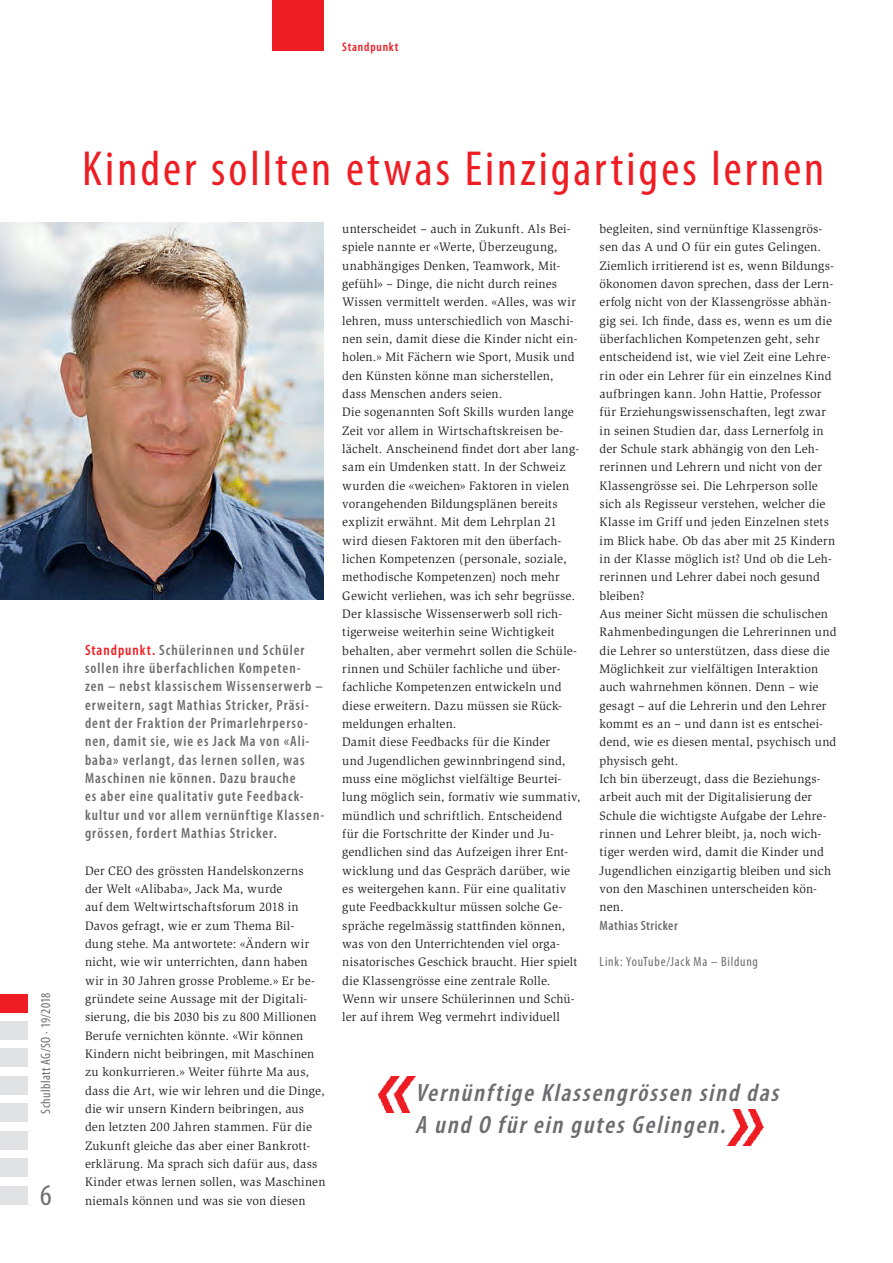
<style>
.page{position:relative;width:893px;height:1263px;background:#fff}
.page>*{position:absolute;margin:0;border:0;box-sizing:border-box;transform-origin:0 0}
.t1{font:condensed 49.5px "Myriad Pro";letter-spacing:.06em;color:#ee1d23}
.t2{font:condensed 30px "Myriad Pro";color:#6c6d70}
.t3{font:italic 600 condensed 25.05px/31.5px "Myriad Pro";color:#6c6d70}
.t4{font:600 condensed 15px/18.3px "Myriad Pro";letter-spacing:.065em;color:#6c6d70}
.t5{font:condensed 13.5px "Myriad Pro";letter-spacing:.045em;color:#6c6d70}
.t6{font:600 condensed 13.5px "Myriad Pro";letter-spacing:.035em;color:#6c6d70}
.t7{font:12.6px/18.3px "Slimbach Std";letter-spacing:.015em;color:#231f20}
.t8{font:600 condensed 12.6px "Myriad Pro";letter-spacing:.065em;color:#ee1d23}
.s1{color:#ee1d23}
</style>
<div class="page">
<div style="left:0;top:1021px;width:28px;height:18px;background:#e1e2e4"></div>
<div style="left:0;top:1048px;width:28px;height:19px;background:#e1e2e4"></div>
<div style="left:0;top:1076px;width:28px;height:18px;background:#e1e2e4"></div>
<div style="left:0;top:1103px;width:28px;height:19px;background:#e1e2e4"></div>
<div style="left:0;top:1131px;width:28px;height:18px;background:#e1e2e4"></div>
<div style="left:0;top:1186px;width:28px;height:18px;background:#e1e2e4"></div>
<div style="left:0;top:1158px;width:28px;height:19px;background:#e1e2e4"></div>
<div style="left:272px;top:0;width:51px;height:51px;background:#ee1d23"></div>
<div style="left:0;top:994px;width:28px;height:19px;background:#ee1d23"></div>
<img style="left:0;top:223px;width:323px;height:377px">
<img style="left:378px;top:1076px;width:37px;height:36px">
<img style="left:727px;top:1109px;width:37px;height:36px">
<p class="t8" style="left:342px;top:39px;width:58px">Standpunkt</p>
<p class="t5" style="left:38px;top:1114px;width:123px;rotate:-90deg">Schulblatt AG/SO · 19/2018</p>
<h2 class="t2" style="left:40px;top:1176px;width:13px">6</h2>
<h1 class="t1" style="left:82px;top:138px;width:744px">Kinder sollten etwas Einzigartiges lernen</h1>
<p class="t7" style="left:342px;top:220px;width:240px">unterscheidet – auch in Zukunft. Als Bei&shy;spiele nannte er «Werte, Überzeugung, unabhängiges Denken, Teamwork, Mit&shy;gefühl» – Dinge, die nicht durch reines Wissen vermittelt werden. «Alles, was wir lehren, muss unterschiedlich von Maschi&shy;nen sein, damit diese die Kinder nicht ein&shy;holen.» Mit Fächern wie Sport, Musik und den Künsten könne man sicherstellen, dass Menschen anders seien.<br>Die sogenannten Soft Skills wurden lange Zeit vor allem in Wirtschaftskreisen be&shy;lächelt. Anscheinend findet dort aber lang&shy;sam ein Umdenken statt. In der Schweiz wurden die «weichen» Faktoren in vielen vorangehenden Bildungsplänen bereits explizit erwähnt. Mit dem Lehrplan 21 wird diesen Faktoren mit den überfach&shy;lichen Kompetenzen (personale, soziale, methodische Kompetenzen) noch mehr Gewicht verliehen, was ich sehr begrüsse.<br>Der klassische Wissenserwerb soll rich&shy;tigerweise weiterhin seine Wichtigkeit behalten, aber vermehrt sollen die Schüle&shy;rinnen und Schüler fachliche und über&shy;fachliche Kompetenzen entwickeln und diese erweitern. Dazu müssen sie Rück&shy;meldungen erhalten.<br>Damit diese Feedbacks für die Kinder<br>und Jugendlichen gewinnbringend sind, muss eine möglichst vielfältige Beurtei&shy;lung möglich sein, formativ wie summativ, mündlich und schriftlich. Entscheidend für die Fortschritte der Kinder und Ju&shy;gendlichen sind das Aufzeigen ihrer Ent&shy;wicklung und das Gespräch darüber, wie es weitergehen kann. Für eine qualitativ gute Feedbackkultur müssen solche Ge&shy;spräche regelmässig stattfinden können, was von den Unterrichtenden viel orga&shy;nisatorisches Geschick braucht. Hier spielt die Klassengrösse eine zentrale Rolle.<br>Wenn wir unsere Schülerinnen und Schü&shy;ler auf ihrem Weg vermehrt individuell</p>
<p class="t7" style="left:600px;top:220px;width:238px">begleiten, sind vernünftige Klassengrös&shy;sen das A und O für ein gutes Gelingen.<br>Ziemlich irritierend ist es, wenn Bildungs&shy;ökonomen davon sprechen, dass der Lern&shy;erfolg nicht von der Klassengrösse abhän&shy;gig sei. Ich finde, dass es, wenn es um die überfachlichen Kompetenzen geht, sehr entscheidend ist, wie viel Zeit eine Lehre&shy;rin oder ein Lehrer für ein einzelnes Kind aufbringen kann. John Hattie, Professor für Erziehungswissenschaften, legt zwar in seinen Studien dar, dass Lernerfolg in der Schule stark abhängig von den Leh&shy;rerinnen und Lehrern und nicht von der Klassengrösse sei. Die Lehrperson solle sich als Regisseur verstehen, welcher die Klasse im Griff und jeden Einzelnen stets im Blick habe. Ob das aber mit 25 Kindern in der Klasse möglich ist? Und ob die Leh&shy;rerinnen und Lehrer dabei noch gesund bleiben?<br>Aus meiner Sicht müssen die schulischen Rahmenbedingungen die Lehrerinnen und die Lehrer so unterstützen, dass diese die Möglichkeit zur vielfältigen Interaktion auch wahrnehmen können. Denn – wie gesagt – auf die Lehrerin und den Lehrer kommt es an – und dann ist es entschei&shy;dend, wie es diesen mental, psychisch und physisch geht.<br>Ich bin überzeugt, dass die Beziehungs&shy;arbeit auch mit der Digitalisierung der Schule die wichtigste Aufgabe der Lehre&shy;rinnen und Lehrer bleibt, ja, noch wich&shy;tiger werden wird, damit die Kinder und Jugendlichen einzigartig bleiben und sich von den Maschinen unterscheiden kön&shy;nen.</p>
<p class="t6" style="left:600px;top:917px;width:80px">Mathias Stricker</p>
<p class="t5" style="left:600px;top:954px;width:160px">Link: YouTube/Jack Ma – Bildung</p>
<p class="t4" style="left:85px;top:640px;width:241px"><span class="s1">Standpunkt.</span> Schülerinnen und Schüler sollen ihre überfachlichen Kompeten-<br>zen – nebst klassischem Wissenserwerb – erweitern, sagt Mathias Stricker, Präsi&shy;dent der Fraktion der Primarlehrperso&shy;nen, damit sie, wie es Jack Ma von «Ali&shy;baba» verlangt, das lernen sollen, was Maschinen nie können. Dazu brauche<br>es aber eine qualitativ gute Feedback&shy;kultur und vor allem vernünftige Klassen&shy;grössen, fordert Mathias Stricker.</p>
<p class="t7" style="left:85px;top:861px;width:242px">Der CEO des grössten Handelskonzerns<br>der Welt «Alibaba», Jack Ma, wurde<br>auf dem Weltwirtschaftsforum 2018 in Davos gefragt, wie er zum Thema Bil&shy;dung stehe. Ma antwortete: «Ändern wir nicht, wie wir unterrichten, dann haben wir in 30 Jahren grosse Probleme.» Er be&shy;gründete seine Aussage mit der Digitali&shy;sierung, die bis 2030 bis zu 800 Millionen Berufe vernichten könnte. «Wir können Kindern nicht beibringen, mit Maschinen zu konkurrieren.» Weiter führte Ma aus, dass die Art, wie wir lehren und die Dinge, die wir unsern Kindern beibringen, aus den letzten 200 Jahren stammen. Für die Zukunft gleiche das aber einer Bankrott&shy;erklärung. Ma sprach sich dafür aus, dass Kinder etwas lernen sollen, was Maschinen niemals können und was sie von diesen</p>
<h3 class="t3" style="left:415px;top:1077px;width:371px">Vernünftige Klassengrössen sind das<br>A und O für ein gutes Gelingen.</h3>
</div>
